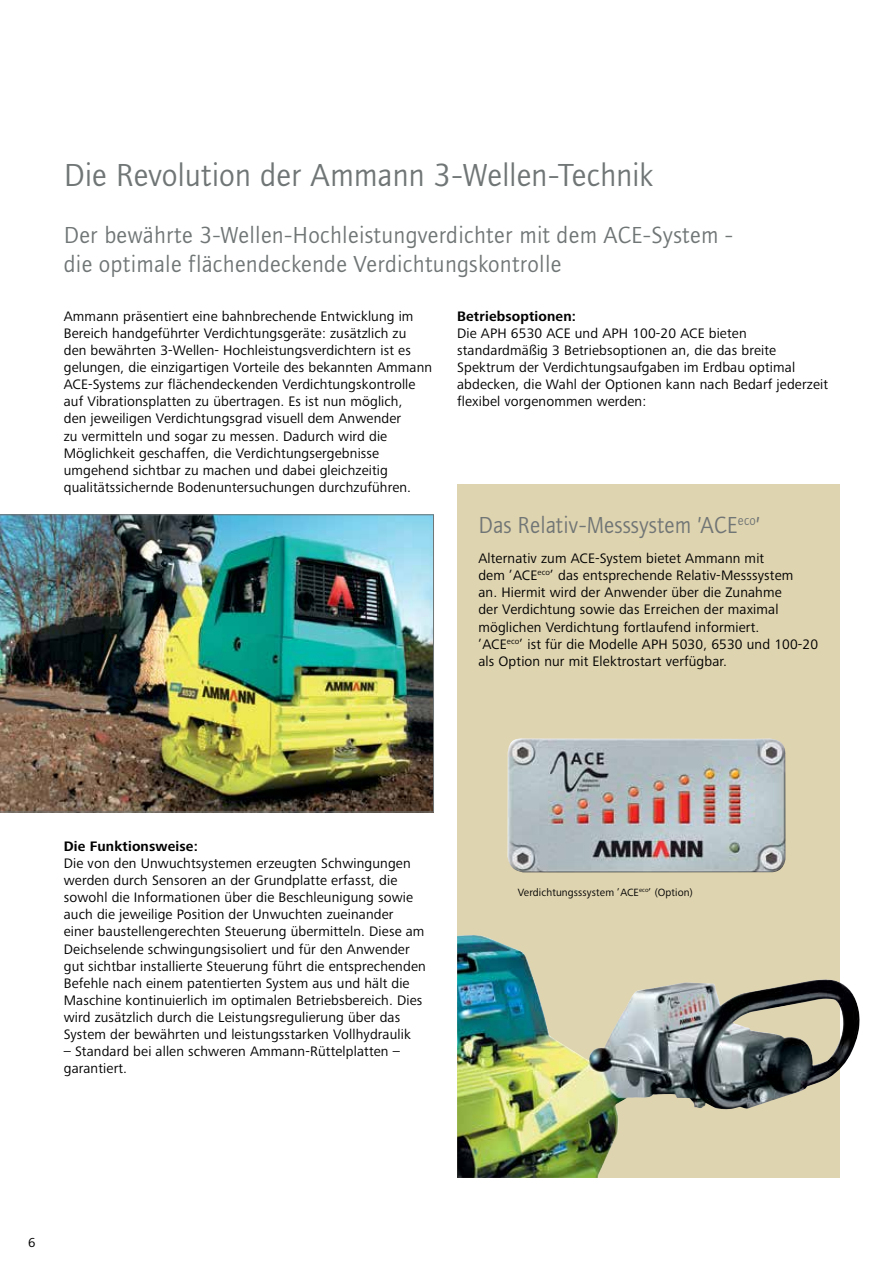
<style>
.page{position:relative;width:893px;height:1263px;background:#fff}
.page>*{position:absolute;margin:0;border:0;box-sizing:border-box;transform-origin:0 0}
.t1{font:33px "Foundry Journal OT2";letter-spacing:-.005em;color:#707575}
.t2{font:24px/28.7px "Foundry Journal OT2";letter-spacing:.01em;color:#707575}
.t3{font:24px "Foundry Journal OT2";letter-spacing:.01em;color:#707575;scale:.95 1}
.t4{font:14.25px/17.1px "Frutiger Next LTW1 G";letter-spacing:.01em;color:#000}
.t5{font:700 14.25px "Frutiger Next LTW1 G";letter-spacing:.01em;color:#000}
.t6{font:13.5px "Frutiger Next LTW1 G";color:#000}
.t7{font:10.8px "Frutiger Next LTW1 G";letter-spacing:.01em;color:#000}
</style>
<div class="page">
<div style="left:457px;top:485px;width:383px;height:693px;background:#dfd4b0"></div>
<img style="left:507px;top:738px;width:279px;height:134px">
<img style="left:457px;top:935px;width:403px;height:243px">
<img style="left:0;top:514px;width:434px;height:298px">
<h1 class="t1" style="left:64px;top:153px;width:591px">Die Revolution der Ammann 3-Wellen-Technik</h1>
<h2 class="t2" style="left:64px;top:219px;width:671px">Der bewährte 3-Wellen-Hochleistungverdichter mit dem ACE-System - die optimale flächendeckende Verdichtungskontrolle</h2>
<p class="t4" style="left:64px;top:308px;width:370px">Ammann präsentiert eine bahnbrechende Entwicklung im Bereich handgeführter Verdichtungsgeräte: zusätzlich zu den bewährten 3-Wellen- Hochleistungsverdichtern ist es gelungen, die einzigartigen Vorteile des bekannten Ammann ACE-Systems zur flächendeckenden Verdichtungskontrolle auf Vibrationsplatten zu übertragen. Es ist nun möglich,<br>den jeweiligen Verdichtungsgrad visuell dem Anwender<br>zu vermitteln und sogar zu messen. Dadurch wird die Möglichkeit geschaffen, die Verdichtungsergebnisse umgehend sichtbar zu machen und dabei gleichzeitig qualitätssichernde Bodenuntersuchungen durchzuführen.</p>
<p class="t5" style="left:457px;top:308px;width:120px">Betriebsoptionen:</p>
<p class="t4" style="left:457px;top:325px;width:373px">Die APH 6530 ACE und APH 100-20 ACE bieten standardmäßig 3 Betriebsoptionen an, die das breite Spektrum der Verdichtungsaufgaben im Erdbau optimal abdecken, die Wahl der Optionen kann nach Bedarf jederzeit flexibel vorgenommen werden:</p>
<h2 class="t3" style="left:478px;top:508px;width:298px">Das Relativ-Messsystem ’ACE<sup>eco</sup>’</h2>
<p class="t4" style="left:478px;top:550px;width:341px">Alternativ zum ACE-System bietet Ammann mit<br>dem ’ACE<sup>eco</sup>’ das entsprechende Relativ-Messsystem<br>an. Hiermit wird der Anwender über die Zunahme<br>der Verdichtung sowie das Erreichen der maximal möglichen Verdichtung fortlaufend informiert.<br>’ACE<sup>eco</sup>’ ist für die Modelle APH 5030, 6530 und 100-20 als Option nur mit Elektrostart verfügbar.</p>
<p class="t5" style="left:64px;top:838px;width:136px">Die Funktionsweise:</p>
<p class="t4" style="left:64px;top:855px;width:364px">Die von den Unwuchtsystemen erzeugten Schwingungen werden durch Sensoren an der Grundplatte erfasst, die sowohl die Informationen über die Beschleunigung sowie auch die jeweilige Position der Unwuchten zueinander einer baustellengerechten Steuerung übermitteln. Diese am Deichselende schwingungsisoliert und für den Anwender gut sichtbar installierte Steuerung führt die entsprechenden Befehle nach einem patentierten System aus und hält die Maschine kontinuierlich im optimalen Betriebsbereich. Dies wird zusätzlich durch die Leistungsregulierung über das System der bewährten und leistungsstarken Vollhydraulik</p>
<p class="t4" style="left:64px;top:1043px;width:338px">– Standard bei allen schweren Ammann-Rüttelplatten – garantiert.</p>
<p class="t6" style="left:28px;top:1234px;width:9px">6</p>
<p class="t7" style="left:518px;top:886px;width:176px">Verdichtungsssystem ’ACE<sup>eco</sup>’ (Option)</p>
</div>
